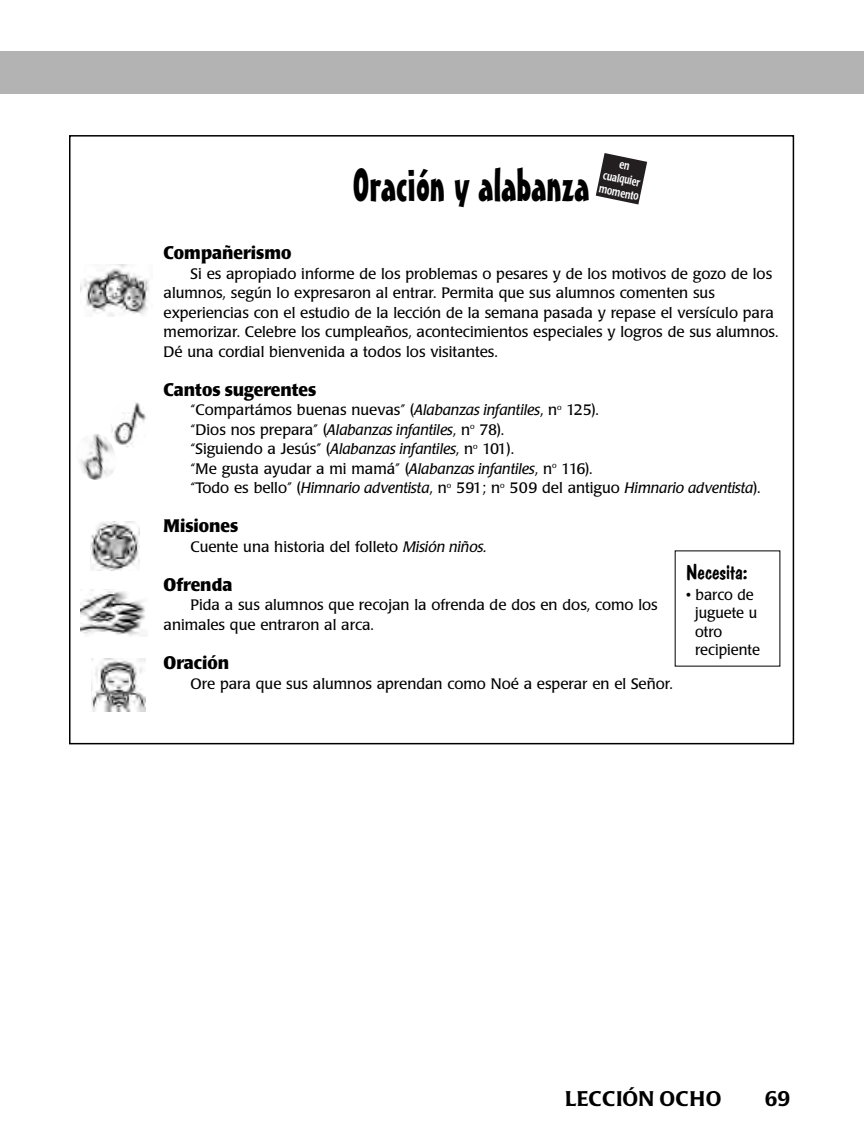
<style>
.page{position:relative;width:864px;height:1148px;background:#fff}
.page>*{position:absolute;margin:0;border:0;box-sizing:border-box;transform-origin:0 0}
.t1{font:45px "Mister Earl BT";color:#000}
.t2{font:500 21px "Poppl Laudatio";letter-spacing:.01em;color:#000}
.t3{font:21px "Dom Casual D";color:#000;scale:1.05 1}
.t4{font:700 18px "Poppl Laudatio";color:#000;scale:.95 1}
.t5{font:15px/19.5px "Poppl Laudatio";color:#000}
.t6{font:500 11.7px/13.8px "Poppl Laudatio";color:#fff;text-align:center;scale:.74 1}
.s1{font-style:italic}
</style>
<div class="page">
<img style="left:81px;top:264px;width:68px;height:52px">
<img style="left:79px;top:434px;width:35px;height:46px">
<img style="left:90px;top:522px;width:49px;height:48px">
<img style="left:81px;top:589px;width:64px;height:47px">
<img style="left:91px;top:658px;width:54px;height:54px">
<img style="left:111px;top:401px;width:37px;height:47px;border-radius:19px">
<div style="left:0;top:51px;width:864px;height:43px;background:#b3b3b3"></div>
<svg style="left:596px;top:153px;width:51px;height:51px"></svg>
<h1 class="t1" style="left:353px;top:168px;width:238px">Oración y alabanza</h1>
<p class="t6" style="left:606px;top:155px;width:56px;rotate:12deg">en cualquier momento</p>
<p class="t4" style="left:164px;top:246px;width:136px">Compañerismo</p>
<p class="t5" style="left:164px;top:265px;width:616px;text-indent:27px">Si es apropiado informe de los problemas o pesares y de los motivos de gozo de los alumnos, según lo expresaron al entrar. Permita que sus alumnos comenten sus experiencias con el estudio de la lección de la semana pasada y repase el versículo para memorizar. Celebre los cumpleaños, acontecimientos especiales y logros de sus alumnos.<br>Dé una cordial bienvenida a todos los visitantes.</p>
<p class="t4" style="left:164px;top:382px;width:162px">Cantos sugerentes</p>
<p class="t5" style="left:191px;top:402px;width:571px">“Compartámos buenas nuevas” (<span class="s1">Alabanzas infantiles</span>, n<sup>o</sup> 125).<br>“Dios nos prepara” (<span class="s1">Alabanzas infantiles</span>, n<sup>o</sup> 78).<br>“Siguiendo a Jesús” (<span class="s1">Alabanzas infantiles</span>, n<sup>o</sup> 101).<br>“Me gusta ayudar a mi mamá” (<span class="s1">Alabanzas infantiles</span>, n<sup>o</sup> 116).<br>“Todo es bello” (<span class="s1">Himnario adventista</span>, n<sup>o</sup> 591; n<sup>o</sup> 509 del antiguo <span class="s1">Himnario adventista</span>).</p>
<p class="t4" style="left:164px;top:519px;width:80px">Misiones</p>
<p class="t5" style="left:191px;top:538px;width:298px">Cuente una historia del folleto <span class="s1">Misión niños.</span></p>
<p class="t4" style="left:164px;top:577px;width:74px">Ofrenda</p>
<p class="t5" style="left:164px;top:597px;width:496px;text-indent:27px">Pida a sus alumnos que recojan la ofrenda de dos en dos, como los animales que entraron al arca.</p>
<p class="t4" style="left:164px;top:655px;width:71px">Oración</p>
<p class="t5" style="left:191px;top:675px;width:484px">Ore para que sus alumnos aprendan como Noé a esperar en el Señor.</p>
<h2 class="t3" style="left:686px;top:559px;width:60px">Necesita:</h2>
<p class="t5" style="left:695px;top:587px;width:66px;line-height:18.3px;text-indent:-9px">• barco de juguete u otro recipiente</p>
<h2 class="t2" style="left:565px;top:1090px;width:158px">LECCIÓN OCHO</h2>
<h2 class="t2" style="left:765px;top:1090px;width:27px">69</h2>
</div>
